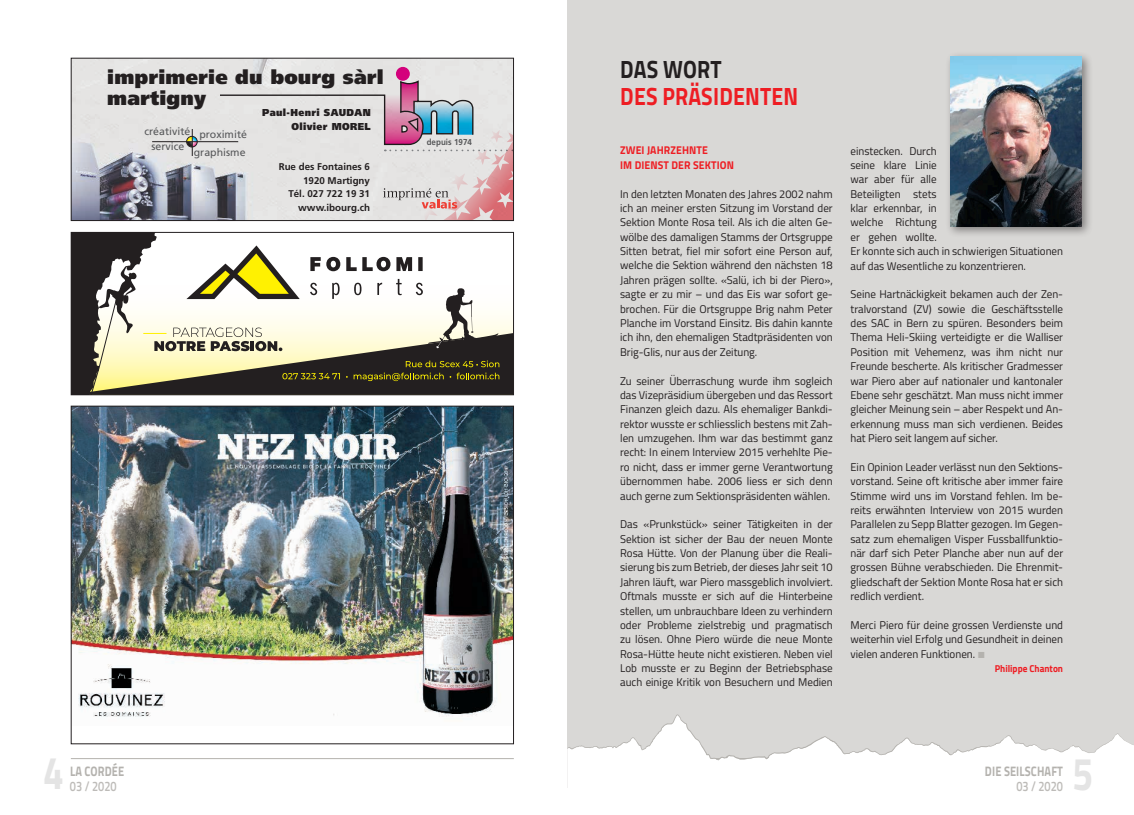
<style>
.page{position:relative;width:1134px;height:815px;background:#fff}
.page>*{position:absolute;margin:0;border:0;box-sizing:border-box;transform-origin:0 0}
.t1{font:700 46.25px "Titillium Web";color:#e4e4e4;scale:.8 1}
.t2{font:700 25px "Titillium Web";letter-spacing:.01em;color:#ee1d23;scale:.85 1}
.t3{font:700 25px "Titillium Web";letter-spacing:.01em;color:#231f20;scale:.85 1}
.t4{font:900 19.62px/21.1px "Frutiger";letter-spacing:.01em;color:#231f20}
.t5{font:700 13.75px "Titillium Web";letter-spacing:.01em;color:#b4b2ae;scale:.8 1}
.t6{font:600 13.75px "Titillium Web";color:#bdbbb8;scale:.8 1}
.t7{font:11.25px/14.4px "Titillium Web";color:#231f20;text-align:justify}
.t8{font:700 11.25px/14.4px "Titillium Web";letter-spacing:.01em;color:#ee1d23;scale:.93 1}
.t9{font:10.62px/20.8px "Frutiger";color:#57585a;text-align:right}
.t10{font:900 10px/13.4px "Frutiger";letter-spacing:.04em;color:#231f20;text-align:right;scale:.93 1}
.t11{font:700 10px "Titillium Web";color:#ee1d23;scale:.93 1}
.t12{font:700 9.75px/13.6px "Frutiger";color:#231f20;text-align:right}
.t13{font:700 8.62px "Frutiger";letter-spacing:.01em;color:#57585a;scale:.93 1}
.s1{color:#b4b2ae}
</style>
<div class="page">
<div style="left:567px;top:0;width:567px;height:788px;background:#d9d8d6"></div>
<div style="left:567px;top:761px;width:567px;height:27px;background:#fff"></div>
<svg style="left:567px;top:714px;width:567px;height:47px"></svg>
<hr style="left:71px;top:758px;width:443px;height:1px;background:#b4b2ae">
<img style="left:73px;top:408px;width:439px;height:309px">
<div style="left:71px;top:406px;width:443px;height:338px;border:1px solid #231f20"></div>
<svg style="left:71px;top:234px;width:443px;height:162px"></svg>
<div style="left:71px;top:232px;width:443px;height:163px;border:1px solid #231f20"></div>
<img style="left:73px;top:60px;width:439px;height:159px">
<div style="left:396px;top:67px;width:14px;height:14px;background:#d4017c;border-radius:50%"></div>
<svg style="left:187px;top:129px;width:10px;height:27px"></svg>
<hr style="left:152px;top:141px;width:86px;height:1px;background:#231f20">
<div style="left:186px;top:136px;width:11px;height:11px;border:1px solid #231f20;border-radius:50%"></div>
<svg style="left:220px;top:79px;width:292px;height:140px;background:#d6cfd2"></svg>
<div style="left:71px;top:58px;width:443px;height:163px;border:1px solid #231f20"></div>
<div style="left:945px;top:51px;width:148px;height:186px;background:#231f20;opacity:.5"></div>
<img style="left:951px;top:57px;width:131px;height:169px">
<h3 class="t4" style="left:107px;top:66px;width:278px">imprimerie du bourg sàrl martigny</h3>
<p class="t10" style="left:262px;top:106px;width:118px">Paul-Henri SAUDAN<br>Olivier MOREL</p>
<p class="t9" style="left:144px;top:121px;width:104px">créativité proximité graphisme</p>
<p class="t9" style="left:151px;top:136px;width:34px">service</p>
<p class="t12" style="left:279px;top:160px;width:93px">Rue des Fontaines 6<br>1920 Martigny<br>Tél. 027 722 19 31 www.ibourg.ch</p>
<p class="t13" style="left:427px;top:137px;width:50px">depuis 1974</p>
<h1 class="t1" style="left:43px;top:738px;width:27px">4</h1>
<p class="t5" style="left:70px;top:760px;width:69px">LA CORDÉE</p>
<p class="t6" style="left:70px;top:775px;width:60px">03 / 2020</p>
<h2 class="t3" style="left:620px;top:50px;width:121px">DAS WORT</h2>
<h2 class="t2" style="left:620px;top:78px;width:211px">DES PRÄSIDENTEN</h2>
<p class="t8" style="left:620px;top:143px;width:124px">ZWEI JAHRZEHNTE<br>IM DIENST DER SEKTION</p>
<p class="t7" style="left:620px;top:186px;width:214px">In den letzten Monaten des Jahres 2002 nahm ich an meiner ersten Sitzung im Vorstand der Sektion Monte Rosa teil. Als ich die alten Ge&shy;wölbe des damaligen Stamms der Ortsgruppe Sitten betrat, fiel mir sofort eine Person auf, welche die Sektion während den nächsten 18<br>Jahren prägen sollte. «Salü, ich bi der Piero», sagte er zu mir – und das Eis war sofort ge&shy;brochen. Für die Ortsgruppe Brig nahm Peter Planche im Vorstand Einsitz. Bis dahin kannte ich ihn, den ehemaligen Stadtpräsidenten von Brig-Glis, nur aus der Zeitung.</p>
<p class="t7" style="left:620px;top:373px;width:214px">Zu seiner Überraschung wurde ihm sogleich das Vizepräsidium übergeben und das Ressort Finanzen gleich dazu. Als ehemaliger Bankdi&shy;rektor wusste er schliesslich bestens mit Zah&shy;len umzugehen. Ihm war das bestimmt ganz recht: In einem Interview 2015 verhehlte Pie&shy;ro nicht, dass er immer gerne Verantwortung übernommen habe. 2006 liess er sich denn auch gerne zum Sektionspräsidenten wählen.</p>
<p class="t7" style="left:620px;top:517px;width:214px">Das «Prunkstück» seiner Tätigkeiten in der Sektion ist sicher der Bau der neuen Monte Rosa Hütte. Von der Planung über die Reali&shy;sierung bis zum Betrieb, der dieses Jahr seit 10<br>Jahren läuft, war Piero massgeblich involviert.<br>Oftmals musste er sich auf die Hinterbeine stellen, um unbrauchbare Ideen zu verhindern oder Probleme zielstrebig und pragmatisch zu lösen. Ohne Piero würde die neue Monte Rosa-Hütte heute nicht existieren. Neben viel Lob musste er zu Beginn der Betriebsphase auch einige Kritik von Besuchern und Medien</p>
<p class="t7" style="left:850px;top:143px;width:214px;text-align:left">einstecken. Durch<br>seine klare Linie<br>war aber für alle<br>Beteiligten stets<br>klar erkennbar, in<br>welche Richtung<br>er gehen wollte.<br>Er konnte sich auch in schwierigen Situationen auf das Wesentliche zu konzentrieren.</p>
<p class="t7" style="left:850px;top:287px;width:214px">Seine Hartnäckigkeit bekamen auch der Zen&shy;tralvorstand (ZV) sowie die Geschäftsstelle des SAC in Bern zu spüren. Besonders beim Thema Heli-Skiing verteidigte er die Walliser Position mit Vehemenz, was ihm nicht nur Freunde bescherte. Als kritischer Gradmesser war Piero aber auf nationaler und kantonaler Ebene sehr geschätzt. Man muss nicht immer gleicher Meinung sein – aber Respekt und An&shy;erkennung muss man sich verdienen. Beides hat Piero seit langem auf sicher.</p>
<p class="t7" style="left:850px;top:459px;width:214px">Ein Opinion Leader verlässt nun den Sektions&shy;vorstand. Seine oft kritische aber immer faire Stimme wird uns im Vorstand fehlen. Im be&shy;reits erwähnten Interview von 2015 wurden Parallelen zu Sepp Blatter gezogen. Im Gegen&shy;satz zum ehemaligen Visper Fussballfunktio&shy;när darf sich Peter Planche aber nun auf der grossen Bühne verabschieden. Die Ehrenmit&shy;gliedschaft der Sektion Monte Rosa hat er sich redlich verdient.</p>
<p class="t7" style="left:850px;top:617px;width:214px">Merci Piero für deine grossen Verdienste und weiterhin viel Erfolg und Gesundheit in deinen vielen anderen Funktionen. <span class="s1">■</span></p>
<p class="t11" style="left:995px;top:661px;width:75px">Philippe Chanton</p>
<p class="t5" style="left:985px;top:760px;width:99px">DIE SEILSCHAFT</p>
<p class="t6" style="left:1016px;top:775px;width:60px">03 / 2020</p>
<h1 class="t1" style="left:1072px;top:739px;width:27px">5</h1>
</div>
